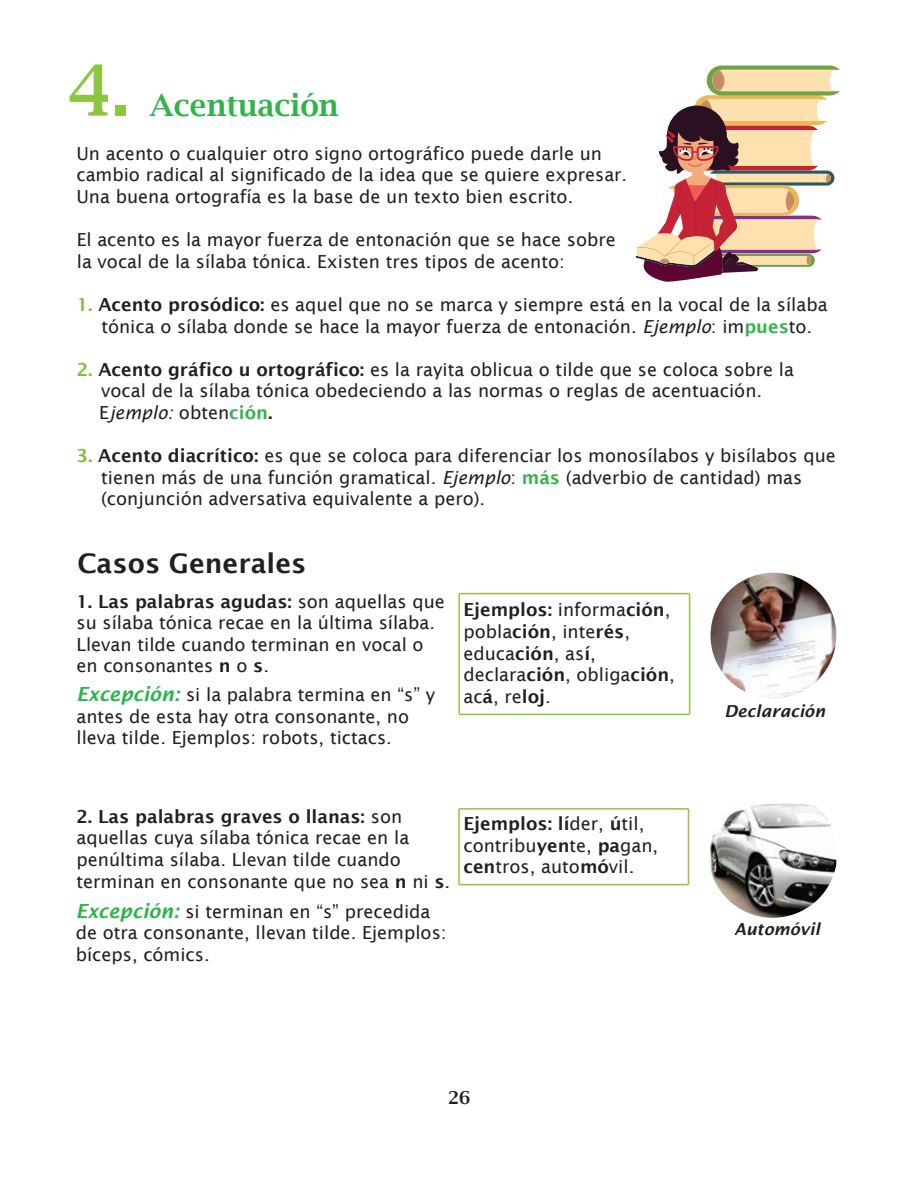
<style>
.page{position:relative;width:918px;height:1188px;background:#fff}
.page>*{position:absolute;margin:0;border:0;box-sizing:border-box;transform-origin:0 0}
.t1{font:600 69.9px "Lucida Bright";color:#8dc63f}
.t2{font:600 30px "Lucida Bright";color:#33b34a}
.t3{font:600 27px "Lucida Sans";color:#231f20}
.t4{font:18px/21.6px "Lucida Sans";color:#231f20}
.t5{font:600 18px "Lucida Bright";color:#231f20}
.t6{font:italic 600 16.5px "Lucida Sans";color:#231f20}
.s1{font-weight:600;color:#7fbc42}
.s2{font-weight:600}
.s3{font-style:italic}
.s4{font-weight:600;color:#32b44a}
.s5{font-weight:600;color:#33b34a}
.s6{font-weight:600;font-style:italic;font-size:19.5px;color:#2cb34a}
</style>
<div class="page">
<div style="left:458px;top:593px;width:232px;height:122px;border:2px solid #8dc63f"></div>
<div style="left:458px;top:808px;width:231px;height:77px;border:2px solid #8dc63f"></div>
<img style="left:711px;top:573px;width:125px;height:125px;border-radius:63px">
<img style="left:708px;top:803px;width:128px;height:115px">
<svg style="left:636px;top:65px;width:204px;height:217px"></svg>
<h1 class="t1" style="left:68px;top:51px;width:64px">4.</h1>
<h2 class="t2" style="left:150px;top:88px;width:190px">Acentuación</h2>
<p class="t4" style="left:76px;top:143px;width:552px">Un acento o cualquier otro signo ortográfico puede darle un cambio radical al significado de la idea que se quiere expresar.<br>Una buena ortografía es la base de un texto bien escrito.</p>
<p class="t4" style="left:77px;top:229px;width:541px">El acento es la mayor fuerza de entonación que se hace sobre la vocal de la sílaba tónica. Existen tres tipos de acento:</p>
<p class="t4" style="left:77px;top:294px;width:752px;text-align:center"><span class="s1">1.</span> <span class="s2">Acento prosódico:</span> es aquel que no se marca y siempre está en la vocal de la sílaba tónica o sílaba donde se hace la mayor fuerza de entonación. <span class="s3">Ejemplo</span>: im<span class="s4">pues</span>to.</p>
<p class="t4" style="left:99px;top:359px;width:696px;text-indent:-23px"><span class="s1">2.</span> <span class="s2">Acento gráfico u ortográfico:</span> es la rayita oblicua o tilde que se coloca sobre la vocal de la sílaba tónica obedeciendo a las normas o reglas de acentuación.<br>E<span class="s3">jemplo:</span> obten<span class="s5">ción</span><span class="s2">.</span></p>
<p class="t4" style="left:101px;top:445px;width:736px;text-indent:-25px"><span class="s1">3.</span> <span class="s2">Acento diacrítico:</span> es que se coloca para diferenciar los monosílabos y bisílabos que tienen más de una función gramatical. <span class="s3">Ejemplo</span>: <span class="s4">más</span> (adverbio de cantidad) mas (conjunción adversativa equivalente a pero).</p>
<h3 class="t3" style="left:77px;top:548px;width:231px">Casos Generales</h3>
<p class="t4" style="left:76px;top:590px;width:370px"><span class="s2">1. Las palabras agudas:</span> son aquellas que su sílaba tónica recae en la última sílaba.<br>Llevan tilde cuando terminan en vocal o en consonantes <span class="s2">n</span> o <span class="s2">s</span>.</p>
<p class="t4" style="left:76px;top:684px;width:360px"><span class="s6">Excepción:</span> si la palabra termina en “s” y antes de esta hay otra consonante, no lleva tilde. Ejemplos: robots, tictacs.</p>
<p class="t4" style="left:463px;top:599px;width:213px"><span class="s2">Ejemplos:</span> informa<span class="s2">ción</span>, pobla<span class="s2">ción</span>, inte<span class="s2">rés</span>, educa<span class="s2">ción</span>, as<span class="s2">í</span>, declara<span class="s2">ción</span>, obliga<span class="s2">ción</span>, ac<span class="s2">á</span>, re<span class="s2">loj</span>.</p>
<p class="t4" style="left:76px;top:805px;width:375px"><span class="s2">2. Las palabras graves o llanas:</span> son aquellas cuya sílaba tónica recae en la penúltima sílaba. Llevan tilde cuando terminan en consonante que no sea <span class="s2">n</span> ni <span class="s2">s</span>.</p>
<p class="t4" style="left:76px;top:901px;width:372px"><span class="s6">Excepción:</span> si terminan en “s” precedida de otra consonante, llevan tilde. Ejemplos: bíceps, cómics.</p>
<p class="t4" style="left:463px;top:813px;width:196px"><span class="s2">Ejemplos: lí</span>der, <span class="s2">ú</span>til, contribu<span class="s2">yen</span>te, <span class="s2">pa</span>gan, <span class="s2">cen</span>tros, auto<span class="s2">mó</span>vil.</p>
<p class="t5" style="left:448px;top:1087px;width:24px">26</p>
<p class="t6" style="left:725px;top:701px;width:102px">Declaración</p>
<p class="t6" style="left:734px;top:920px;width:87px">Automóvil</p>
</div>
